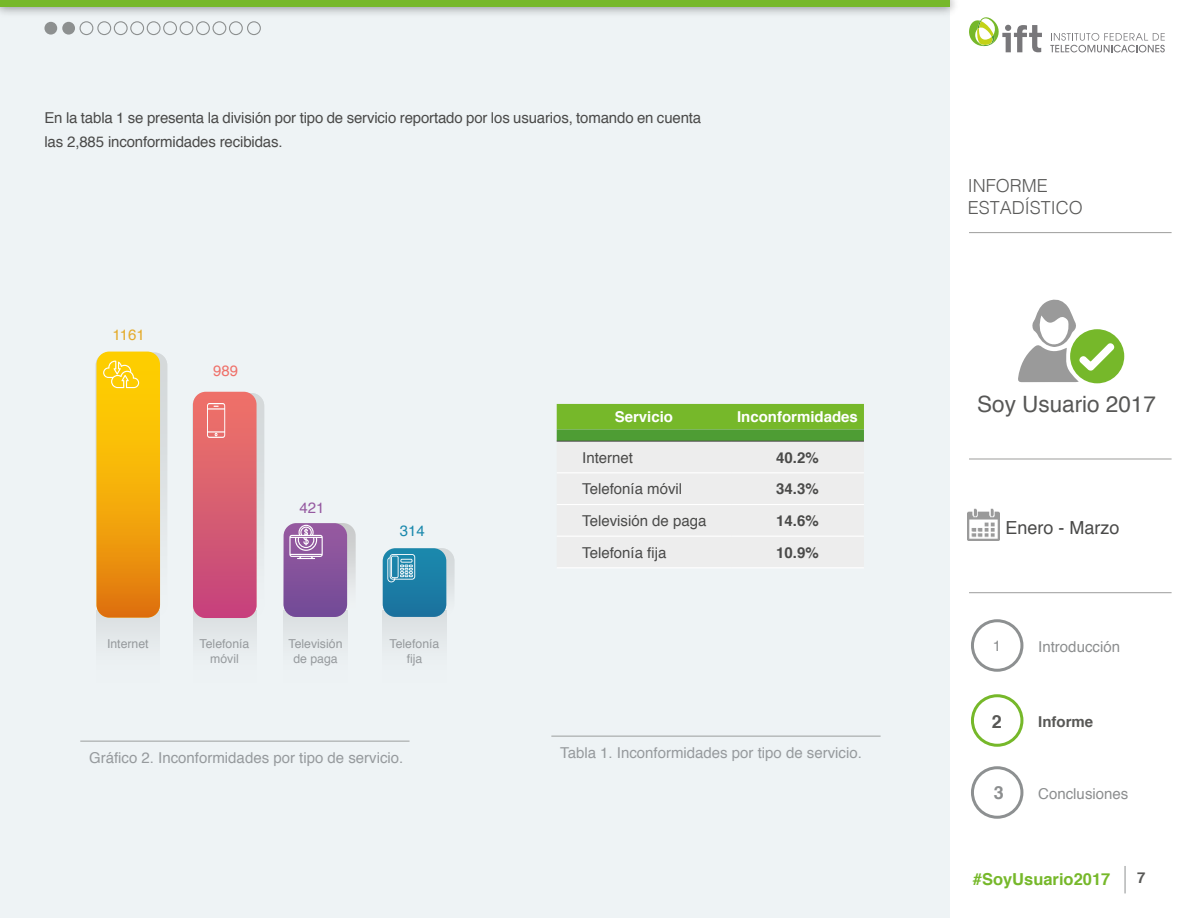
<style>
.page{position:relative;width:1188px;height:918px;background:#fff}
.page>*{position:absolute;margin:0;border:0;box-sizing:border-box;transform-origin:0 0}
.t1{font:22.5px "Helvetica";color:#575756}
.t2{font:300 18px/21.6px "Helvetica";color:#5a5a59}
.t3{font:18px "Helvetica";color:#4a4a49}
.t4{font:700 18px "Helvetica";color:#585856}
.t5{font:700 18px "Helvetica";color:#8c8e8f}
.t6{font:700 16.5px "Helvetica";color:#76b82a}
.t7{font:15px/24px "Helvetica";letter-spacing:-.01em;color:#4a4a49}
.t8{font:15px "Helvetica";color:#969a9d}
.t9{font:15px "Helvetica";color:#8c8e8f}
.t10{font:700 15px "Helvetica";color:#fff}
.t11{font:700 15px "Helvetica";color:#4a4a49}
.t12{font:700 15px "Helvetica";color:#585856}
.t13{font:15px "Helvetica";color:#e4ab2c}
.t14{font:15px "Helvetica";color:#ee7069}
.t15{font:15px "Helvetica";color:#1b89ad}
.t16{font:15px "Helvetica";color:#9559a0}
.t17{font:12.3px/14.7px "Helvetica";color:#969a9d;text-align:center}
</style>
<div class="page">
<div style="left:0;top:0;width:950px;height:918px;background:#eef3f5"></div>
<div style="left:0;top:0;width:950px;height:7px;background:#76b82a"></div>
<div style="left:971px;top:619px;width:52px;height:53px;border:3px solid #8d9091;border-radius:50%"></div>
<div style="left:971px;top:694px;width:52px;height:53px;border:3px solid #76b82a;border-radius:50%"></div>
<div style="left:971px;top:766px;width:52px;height:53px;border:3px solid #8d9091;border-radius:50%"></div>
<svg style="left:1125px;top:866px;width:1px;height:27px"></svg>
<svg style="left:1050px;top:33px;width:115px;height:19px"></svg>
<svg style="left:969px;top:17px;width:73px;height:35px"></svg>
<hr style="left:969px;top:232px;width:203px;height:1px;background:#9d9d9c">
<hr style="left:969px;top:592px;width:203px;height:1px;background:#9d9d9c">
<hr style="left:969px;top:459px;width:203px;height:1px;background:#9d9d9c">
<img style="left:968px;top:509px;width:32px;height:32px">
<div style="left:1070px;top:329px;width:54px;height:54px;background:#76b82a;border-radius:50%"></div>
<svg style="left:1018px;top:300px;width:99px;height:82px"></svg>
<div style="left:44px;top:22px;width:13px;height:13px;background:#8d9090;border-radius:50%"></div>
<div style="left:80px;top:21px;width:13px;height:14px;border:1px solid #8d9090;border-radius:50%"></div>
<div style="left:97px;top:21px;width:14px;height:14px;border:1px solid #8d9090;border-radius:50%"></div>
<div style="left:114px;top:21px;width:14px;height:14px;border:1px solid #8d9090;border-radius:50%"></div>
<div style="left:130px;top:21px;width:14px;height:14px;border:1px solid #8d9090;border-radius:50%"></div>
<div style="left:147px;top:21px;width:14px;height:14px;border:1px solid #8d9090;border-radius:50%"></div>
<div style="left:163px;top:21px;width:14px;height:14px;border:1px solid #8d9090;border-radius:50%"></div>
<div style="left:180px;top:21px;width:13px;height:14px;border:1px solid #8d9090;border-radius:50%"></div>
<div style="left:196px;top:21px;width:14px;height:14px;border:1px solid #8d9090;border-radius:50%"></div>
<div style="left:212px;top:21px;width:14px;height:14px;border:1px solid #8d9090;border-radius:50%"></div>
<div style="left:229px;top:21px;width:14px;height:14px;border:1px solid #8d9090;border-radius:50%"></div>
<div style="left:62px;top:22px;width:13px;height:13px;background:#8d9090;border-radius:50%"></div>
<hr style="left:80px;top:741px;width:330px;height:1px;background:#9c9e9e">
<hr style="left:551px;top:736px;width:330px;height:1px;background:#9c9e9e">
<div style="left:193px;top:611px;width:64px;height:72px;background:#e8ecee"></div>
<div style="left:382px;top:611px;width:64px;height:72px;background:#e8ecee"></div>
<svg style="left:383px;top:548px;width:71px;height:69px;background:#4392b3"></svg>
<div style="left:284px;top:611px;width:63px;height:72px;background:#e8ecee"></div>
<svg style="left:284px;top:523px;width:72px;height:94px;background:#9770aa"></svg>
<div style="left:96px;top:611px;width:64px;height:72px;background:#e8ecee"></div>
<svg style="left:193px;top:392px;width:71px;height:226px;background:#d96d7f"></svg>
<svg style="left:96px;top:352px;width:71px;height:266px;background:#f1b224"></svg>
<svg style="left:557px;top:404px;width:307px;height:37px;background:#6aaf2e"></svg>
<hr style="left:557px;top:441px;width:174px;height:1px;background:#4a4a49">
<hr style="left:731px;top:441px;width:133px;height:1px;background:#4a4a49">
<hr style="left:557px;top:472px;width:174px;height:1px;background:#fff">
<hr style="left:731px;top:472px;width:133px;height:1px;background:#fff">
<hr style="left:557px;top:504px;width:174px;height:1px;background:#fff">
<hr style="left:731px;top:504px;width:133px;height:1px;background:#fff">
<hr style="left:557px;top:536px;width:174px;height:1px;background:#fff">
<hr style="left:731px;top:536px;width:133px;height:1px;background:#fff">
<hr style="left:557px;top:567px;width:174px;height:1px;background:#fff">
<hr style="left:731px;top:567px;width:133px;height:1px;background:#fff">
<div style="left:247px;top:21px;width:14px;height:14px;border:1px solid #8d9090;border-radius:50%"></div>
<p class="t7" style="left:44px;top:106px;width:658px">En la tabla 1 se presenta la división por tipo de servicio reportado por los usuarios, tomando en cuenta las 2,885 inconformidades recibidas.</p>
<p class="t13" style="left:112px;top:324px;width:34px">1161</p>
<p class="t17" style="left:107px;top:637px;width:43px">Internet</p>
<p class="t14" style="left:213px;top:359px;width:27px">989</p>
<p class="t16" style="left:299px;top:496px;width:27px">421</p>
<p class="t17" style="left:200px;top:637px;width:51px">Telefonía móvil</p>
<p class="t17" style="left:289px;top:637px;width:55px">Televisión de paga</p>
<p class="t15" style="left:400px;top:520px;width:27px">314</p>
<p class="t17" style="left:390px;top:637px;width:51px">Telefonía fija</p>
<p class="t10" style="left:615px;top:405px;width:60px">Servicio</p>
<p class="t10" style="left:737px;top:405px;width:122px">Inconformidades</p>
<p class="t7" style="left:582px;top:446px;width:52px">Internet</p>
<p class="t11" style="left:776px;top:445px;width:44px">40.2%</p>
<p class="t7" style="left:582px;top:477px;width:102px">Telefonía móvil</p>
<p class="t11" style="left:776px;top:477px;width:44px">34.3%</p>
<p class="t7" style="left:582px;top:509px;width:126px">Televisión de paga</p>
<p class="t11" style="left:776px;top:509px;width:44px">14.6%</p>
<p class="t7" style="left:582px;top:541px;width:86px">Telefonía fija</p>
<p class="t11" style="left:776px;top:540px;width:44px">10.9%</p>
<p class="t8" style="left:89px;top:746px;width:316px">Gráfico 2. Inconformidades por tipo de servicio.</p>
<p class="t8" style="left:560px;top:741px;width:303px">Tabla 1. Inconformidades por tipo de servicio.</p>
<p class="t2" style="left:968px;top:174px;width:117px">INFORME<br>ESTADÍSTICO</p>
<h1 class="t1" style="left:977px;top:386px;width:180px">Soy Usuario 2017</h1>
<p class="t3" style="left:1005px;top:513px;width:116px">Enero - Marzo</p>
<p class="t9" style="left:993px;top:634px;width:10px">1</p>
<p class="t9" style="left:1038px;top:636px;width:83px">Introducción</p>
<p class="t4" style="left:992px;top:707px;width:12px">2</p>
<p class="t5" style="left:994px;top:779px;width:12px">3</p>
<p class="t12" style="left:1038px;top:710px;width:57px">Informe</p>
<p class="t9" style="left:1038px;top:782px;width:92px">Conclusiones</p>
<p class="t6" style="left:973px;top:866px;width:139px">#SoyUsuario2017</p>
<p class="t12" style="left:1137px;top:866px;width:10px">7</p>
</div>
